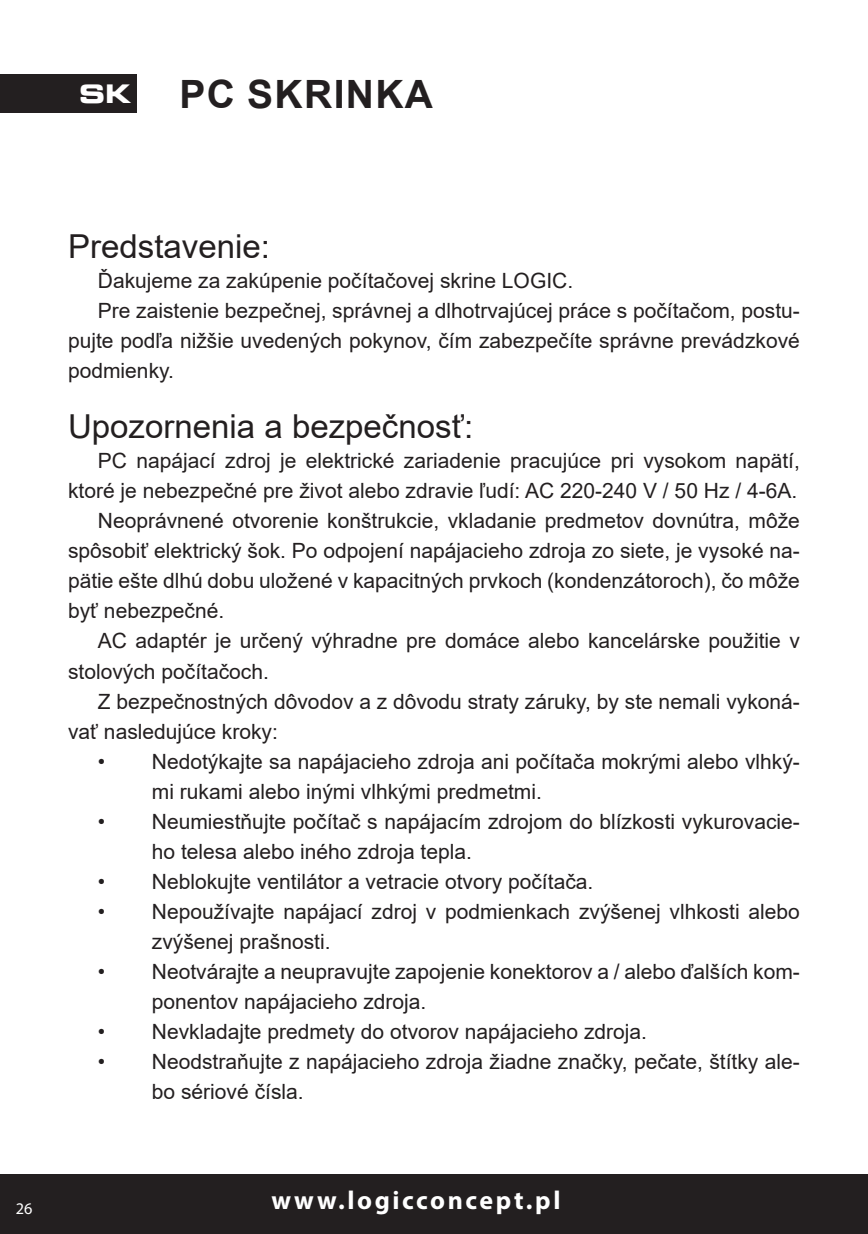
<style>
.page{position:relative;width:868px;height:1234px;background:#fff}
.page>*{position:absolute;margin:0;border:0;box-sizing:border-box;transform-origin:0 0}
.maly_tytul{font:700 39px "Arial";letter-spacing:.035em;color:#231f20}
.maly_tytul-2{font:33px "Arial";color:#231f20}
.t1{font:700 25.8px "Myriad Pro";letter-spacing:.1em;color:#fff}
.t2{font:700 25.2px "Square 721 Ex EU";color:#fff}
.tekst_kopia{font:21px/30px "Arial";color:#231f20}
.t3{font:16.2px "Myriad Pro";color:#fff}
</style>
<div class="page">
<div style="left:0;top:1174px;width:867px;height:59px;background:#231f20"></div>
<div style="left:0;top:74px;width:136px;height:39px;background:#231f20"></div>
<p class="t2" style="left:79px;top:79px;width:53px">SK</p>
<p class="maly_tytul" style="left:179px;top:67px;width:255px">PC SKRINKA</p>
<p class="maly_tytul-2" style="left:68px;top:224px;width:203px">Predstavenie:</p>
<p class="tekst_kopia" style="left:98px;top:265px;width:477px">Ďakujeme za zakúpenie počítačovej skrine LOGIC.</p>
<p class="tekst_kopia" style="left:68px;top:295px;width:733px;text-align:justify;text-indent:30px">Pre zaistenie bezpečnej, správnej a dlhotrvajúcej práce s počítačom, postu&shy;pujte podľa nižšie uvedených pokynov, čím zabezpečíte správne prevádzkové podmienky.</p>
<p class="maly_tytul-2" style="left:68px;top:404px;width:406px">Upozornenia a bezpečnosť:</p>
<p class="tekst_kopia" style="left:68px;top:445px;width:733px;text-align:right">PC napájací zdroj je elektrické zariadenie pracujúce pri vysokom napätí, ktoré je nebezpečné pre život alebo zdravie ľudí: AC 220-240 V / 50 Hz / 4-6A.</p>
<p class="tekst_kopia" style="left:68px;top:505px;width:733px;text-align:justify;text-indent:30px">Neoprávnené otvorenie konštrukcie, vkladanie predmetov dovnútra, môže spôsobiť elektrický šok. Po odpojení napájacieho zdroja zo siete, je vysoké na&shy;pätie ešte dlhú dobu uložené v kapacitných prvkoch (kondenzátoroch), čo môže byť nebezpečné.</p>
<p class="tekst_kopia" style="left:68px;top:625px;width:733px;text-indent:30px">AC adaptér je určený výhradne pre domáce alebo kancelárske použitie v stolových počítačoch.</p>
<p class="tekst_kopia" style="left:68px;top:685px;width:733px;text-indent:30px">Z bezpečnostných dôvodov a z dôvodu straty záruky, by ste nemali vykoná&shy;vať nasledujúce kroky:</p>
<p class="tekst_kopia" style="left:152px;top:745px;width:649px;text-indent:-54px">• Nedotýkajte sa napájacieho zdroja ani počítača mokrými alebo vlhký&shy;mi rukami alebo inými vlhkými predmetmi.</p>
<p class="tekst_kopia" style="left:152px;top:805px;width:649px;text-indent:-54px">• Neumiestňujte počítač s napájacím zdrojom do blízkosti vykurovacie&shy;ho telesa alebo iného zdroja tepla.</p>
<p class="tekst_kopia" style="left:98px;top:865px;width:497px">• Neblokujte ventilátor a vetracie otvory počítača.</p>
<p class="tekst_kopia" style="left:152px;top:895px;width:649px;text-indent:-54px">• Nepoužívajte napájací zdroj v podmienkach zvýšenej vlhkosti alebo zvýšenej prašnosti.</p>
<p class="tekst_kopia" style="left:152px;top:955px;width:649px;text-indent:-54px">• Neotvárajte a neupravujte zapojenie konektorov a / alebo ďalších kom&shy;ponentov napájacieho zdroja.</p>
<p class="tekst_kopia" style="left:98px;top:1015px;width:550px">• Nevkladajte predmety do otvorov napájacieho zdroja.</p>
<p class="tekst_kopia" style="left:152px;top:1045px;width:649px;text-indent:-54px">• Neodstraňujte z napájacieho zdroja žiadne značky, pečate, štítky ale&shy;bo sériové čísla.</p>
<p class="t3" style="left:16px;top:1198px;width:18px">26</p>
<p class="t1" style="left:271px;top:1182px;width:290px">www.logicconcept.pl</p>
</div>
